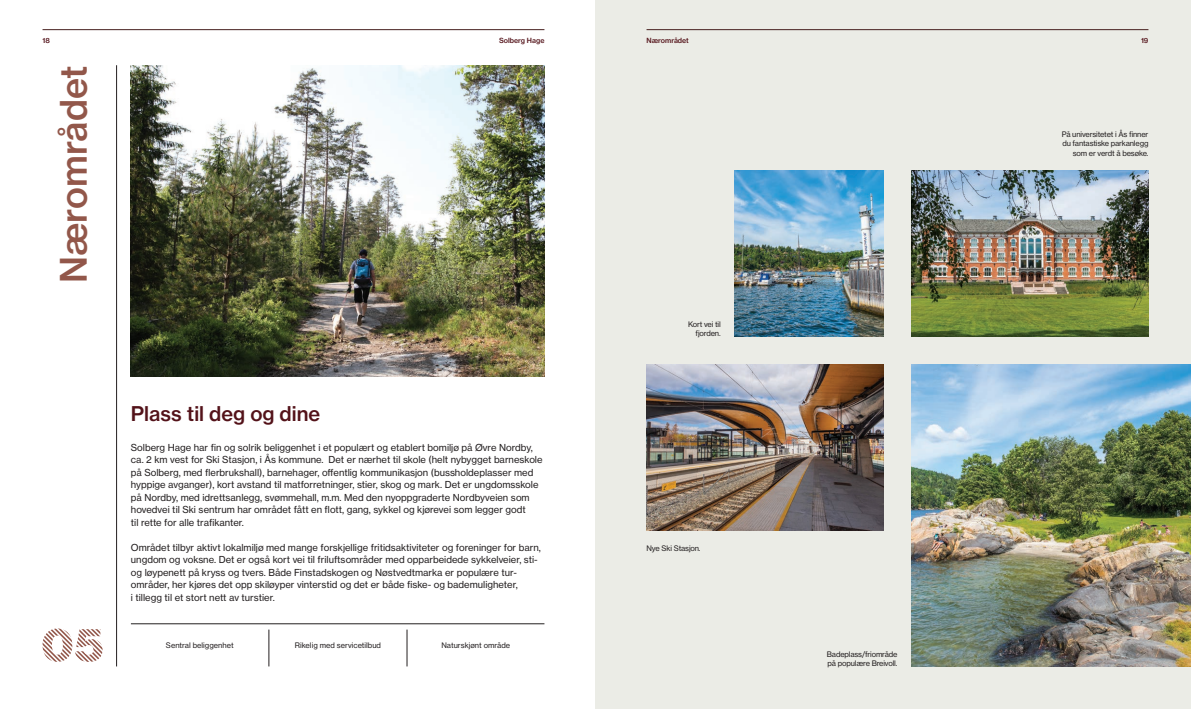
<style>
.page{position:relative;width:1191px;height:709px;background:#fff}
.page>*{position:absolute;margin:0;border:0;box-sizing:border-box;transform-origin:0 0}
.t1{font:36px "N Haas Grotesk TX Pro 65 Md";color:#92574a}
.t2{font:20px "N Haas Grotesk TX Pro 65 Md";color:#531219}
.t3{font:9.5px/12.5px "N Haas Grotesk TX Pro 55 Rg";color:#231f20}
.t4{font:7.5px/9.5px "N Haas Grotesk TX Pro 55 Rg";letter-spacing:-.02em;color:#231f20;text-align:right}
.t5{font:7.5px "N Haas Grotesk TX Pro 55 Rg";color:#231f20}
.t6{font:7px "N Haas Grotesk TX Pro 65 Md";color:#531219}
</style>
<div class="page">
<div style="left:595px;top:0;width:596px;height:709px;background:#ebece6"></div>
<hr style="left:116px;top:65px;width:1px;height:601px;background:#231f20">
<hr style="left:131px;top:623px;width:413px;height:1px;background:#231f20">
<hr style="left:269px;top:629px;width:1px;height:37px;background:#231f20">
<hr style="left:407px;top:629px;width:1px;height:37px;background:#231f20">
<svg style="left:43px;top:628px;width:60px;height:34px"></svg>
<img style="left:646px;top:364px;width:237px;height:166px">
<img style="left:735px;top:170px;width:148px;height:166px">
<img style="left:911px;top:170px;width:237px;height:166px">
<img style="left:911px;top:364px;width:280px;height:302px">
<img style="left:131px;top:65px;width:414px;height:312px">
<hr style="left:43px;top:29px;width:501px;height:1px;background:#461f1e">
<hr style="left:646px;top:29px;width:502px;height:1px;background:#461f1e">
<p class="t6" style="left:43px;top:36px;width:9px">18</p>
<p class="t6" style="left:499px;top:36px;width:47px">Solberg Hage</p>
<p class="t6" style="left:646px;top:36px;width:44px">Nærområdet</p>
<p class="t6" style="left:1141px;top:36px;width:9px">19</p>
<p class="t1" style="left:51px;top:283px;width:219px;rotate:-90deg">Nærområdet</p>
<p class="t2" style="left:131px;top:401px;width:191px">Plass til deg og dine</p>
<p class="t3" style="left:131px;top:441px;width:413px">Solberg Hage har fin og solrik beliggenhet i et populært og etablert bomiljø på Øvre Nordby, ca. 2 km vest for Ski Stasjon, i Ås kommune. Det er nærhet til skole (helt nybygget barneskole på Solberg, med flerbrukshall), barnehager, offentlig kommunikasjon (bussholdeplasser med hyppige avganger), kort avstand til matforretninger, stier, skog og mark. Det er ungdomsskole på Nordby, med idrettsanlegg, svømmehall, m.m. Med den nyoppgraderte Nordbyveien som hovedvei til Ski sentrum har området fått en flott, gang, sykkel og kjørevei som legger godt<br>til rette for alle trafikanter.</p>
<p class="t3" style="left:131px;top:541px;width:411px">Området tilbyr aktivt lokalmiljø med mange forskjellige fritidsaktiviteter og foreninger for barn, ungdom og voksne. Det er også kort vei til friluftsområder med opparbeidede sykkelveier, sti&shy;og løypenett på kryss og tvers. Både Finstadskogen og Nøstvedtmarka er populære tur&shy;områder, her kjøres det opp skiløyper vinterstid og det er både fiske- og bademuligheter,<br>i tillegg til et stort nett av turstier.</p>
<p class="t5" style="left:166px;top:640px;width:69px">Sentral beliggenhet</p>
<p class="t5" style="left:295px;top:640px;width:88px">Rikelig med servicetilbud</p>
<p class="t5" style="left:441px;top:640px;width:70px">Naturskjønt område</p>
<p class="t4" style="left:688px;top:319px;width:34px">Kort vei til fjorden.</p>
<p class="t4" style="left:646px;top:543px;width:56px">Nye Ski Stasjon.</p>
<p class="t4" style="left:827px;top:649px;width:72px;text-align:left">Badeplass/friområde på populære Breivoll.</p>
<p class="t4" style="left:1061px;top:129px;width:88px">På universitetet i Ås finner du fantastiske parkanlegg som er verdt å besøke.</p>
</div>
